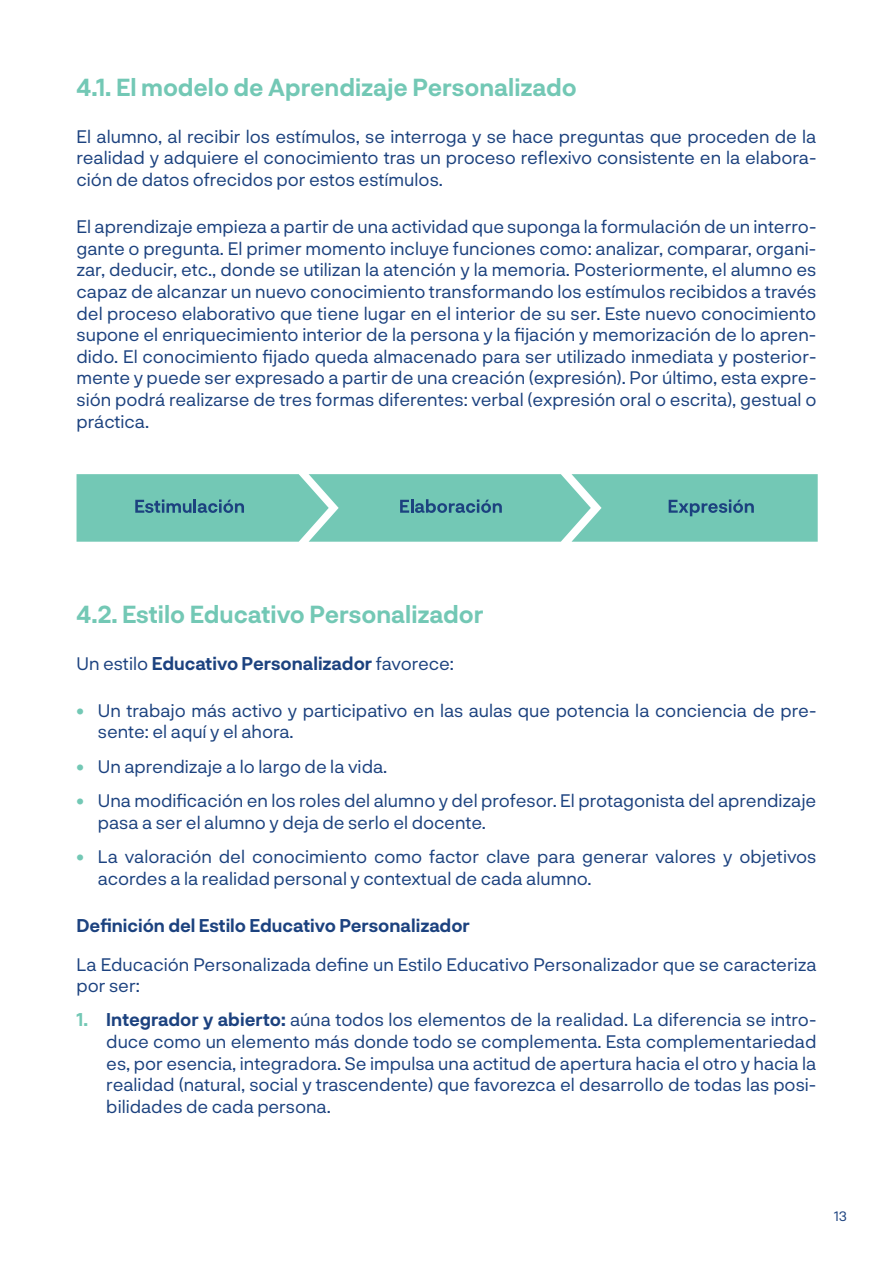
<style>
.page{position:relative;width:893px;height:1263px;background:#fff}
.page>*{position:absolute;margin:0;border:0;box-sizing:border-box;transform-origin:0 0}
.t1{font:700 24px "Neurial Grotesk";color:#73c8b5}
.t2{font:18px/21.6px "Neurial Grotesk";color:#1c427f}
.t3{font:700 18px "Neurial Grotesk";color:#1c427f}
.t4{font:13.5px "Neurial Grotesk";color:#1c427f}
.s1{font-weight:400}
.s2{font-weight:700;color:#73c8b5}
.s3{font-weight:700}
</style>
<div class="page">
<svg style="left:77px;top:474px;width:741px;height:68px;background:#75c5b5"></svg>
<h1 class="t1" style="left:77px;top:70px;width:502px">4.1. El modelo de Aprendizaje Personalizado</h1>
<p class="t2" style="left:77px;top:125px;width:741px;text-align:justify">El alumno, al recibir los estímulos, se interroga y se hace preguntas que proceden de la realidad y adquiere el conocimiento tras un proceso reflexivo consistente en la elabora&shy;ción de datos ofrecidos por estos estímulos.</p>
<p class="t2" style="left:77px;top:215px;width:741px;text-align:justify">El aprendizaje empieza a partir de una actividad que suponga la formulación de un interro&shy;gante o pregunta. El primer momento incluye funciones como: analizar, comparar, organi&shy;zar, deducir, etc., donde se utilizan la atención y la memoria. Posteriormente, el alumno es capaz de alcanzar un nuevo conocimiento transformando los estímulos recibidos a través del proceso elaborativo que tiene lugar en el interior de su ser. Este nuevo conocimiento supone el enriquecimiento interior de la persona y la fijación y memorización de lo apren&shy;dido. El conocimiento fijado queda almacenado para ser utilizado inmediata y posterior&shy;mente y puede ser expresado a partir de una creación (expresión). Por último, esta expre&shy;sión podrá realizarse de tres formas diferentes: verbal (expresión oral o escrita), gestual o práctica.</p>
<h1 class="t1" style="left:77px;top:597px;width:409px">4.2. Estilo Educativo Personalizador</h1>
<p class="t3" style="left:77px;top:650px;width:379px"><span class="s1">Un estilo</span> Educativo Personalizador <span class="s1">favorece:</span></p>
<p class="t2" style="left:98px;top:699px;width:720px;text-indent:-21px"><span class="s2">•</span> Un trabajo más activo y participativo en las aulas que potencia la conciencia de pre&shy;sente: el aquí y el ahora.</p>
<p class="t2" style="left:77px;top:755px;width:312px"><span class="s2">•</span> Un aprendizaje a lo largo de la vida.</p>
<p class="t2" style="left:98px;top:789px;width:720px;text-indent:-21px"><span class="s2">•</span> Una modificación en los roles del alumno y del profesor. El protagonista del aprendizaje pasa a ser el alumno y deja de serlo el docente.</p>
<p class="t2" style="left:98px;top:845px;width:720px;text-indent:-21px"><span class="s2">•</span> La valoración del conocimiento como factor clave para generar valores y objetivos acordes a la realidad personal y contextual de cada alumno.</p>
<p class="t3" style="left:77px;top:912px;width:395px">Definición del Estilo Educativo Personalizador</p>
<p class="t2" style="left:77px;top:952px;width:741px">La Educación Personalizada define un Estilo Educativo Personalizador que se caracteriza por ser:</p>
<p class="t2" style="left:106px;top:1008px;width:712px;text-align:justify;text-indent:-30px"><span class="s2">1.</span> <span class="s3">Integrador y abierto:</span> aúna todos los elementos de la realidad. La diferencia se intro&shy;duce como un elemento más donde todo se complementa. Esta complementariedad es, por esencia, integradora. Se impulsa una actitud de apertura hacia el otro y hacia la realidad (natural, social y trascendente) que favorezca el desarrollo de todas las posi&shy;bilidades de cada persona.</p>
<p class="t4" style="left:834px;top:1207px;width:14px">13</p>
</div>
